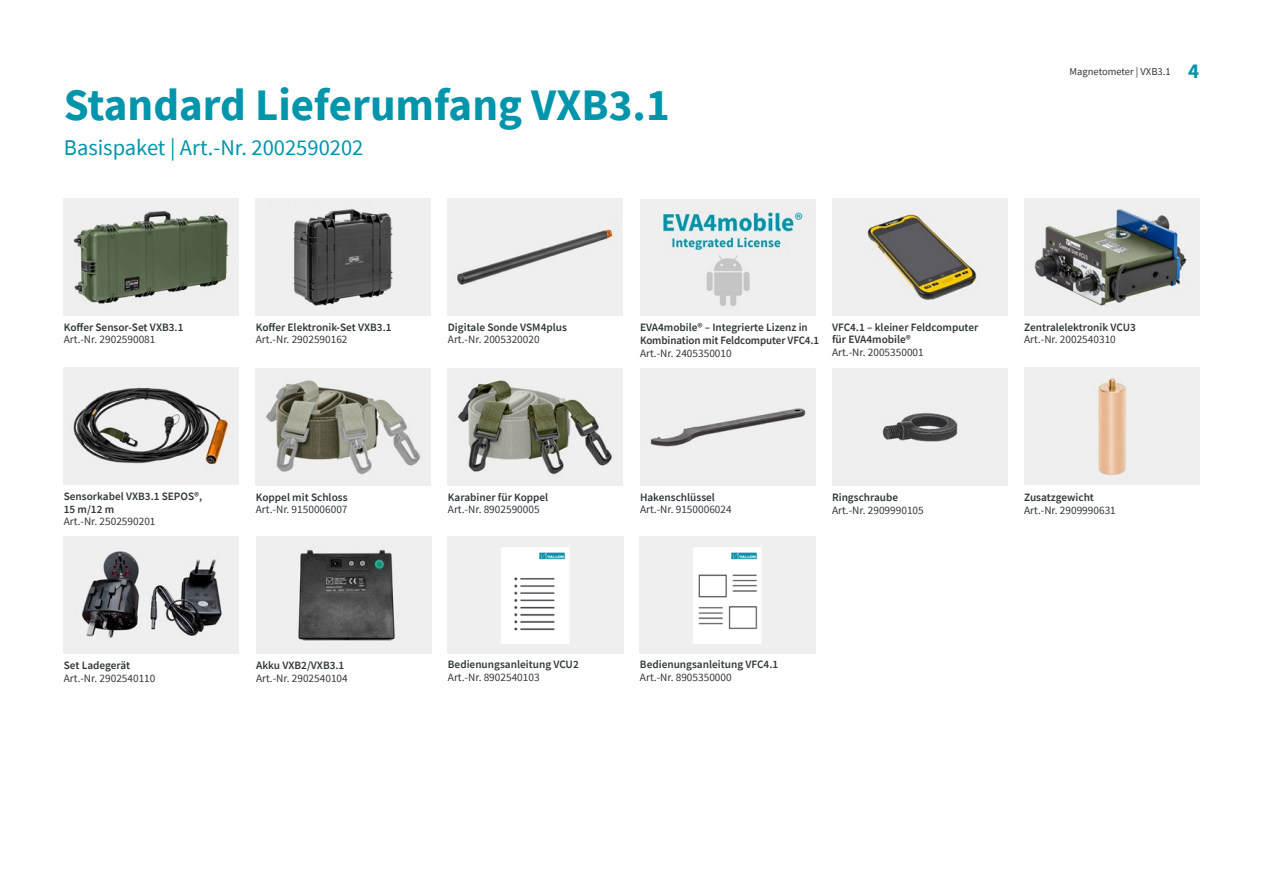
<style>
.page{position:relative;width:1263px;height:893px;background:#fff}
.page>*{position:absolute;margin:0;border:0;box-sizing:border-box;transform-origin:0 0}
.t1{font:700 45px "Source Sans Pro";color:#0095ab}
.t2{font:22.5px "Source Sans Pro";color:#0095ab}
.t3{font:700 21px "Source Sans Pro";color:#0095ab}
.t4{font:600 11.25px/12.8px "Source Sans Pro";color:#30373a}
.t5{font:11.25px "Source Sans Pro";color:#30373a}
.t6{font:10.5px "Source Sans Pro";color:#30373a}
</style>
<div class="page">
<img style="left:256px;top:369px;width:175px;height:116px">
<img style="left:448px;top:369px;width:175px;height:116px">
<img style="left:1024px;top:368px;width:175px;height:116px">
<img style="left:640px;top:369px;width:175px;height:116px">
<img style="left:832px;top:369px;width:175px;height:117px">
<img style="left:64px;top:199px;width:175px;height:116px">
<img style="left:256px;top:199px;width:175px;height:116px">
<img style="left:1024px;top:199px;width:175px;height:116px">
<img style="left:64px;top:368px;width:175px;height:116px">
<img style="left:448px;top:537px;width:175px;height:117px">
<img style="left:640px;top:537px;width:175px;height:117px">
<img style="left:640px;top:199px;width:175px;height:117px">
<img style="left:256px;top:537px;width:175px;height:117px">
<img style="left:64px;top:537px;width:175px;height:117px">
<img style="left:448px;top:199px;width:175px;height:116px">
<img style="left:832px;top:199px;width:175px;height:116px">
<h1 class="t1" style="left:64px;top:74px;width:608px">Standard Lieferumfang VXB3.1</h1>
<h2 class="t2" style="left:64px;top:133px;width:301px">Basispaket | Art.-Nr. 2002590202</h2>
<p class="t6" style="left:1069px;top:65px;width:102px">Magnetometer | VXB3.1</p>
<h3 class="t3" style="left:1188px;top:56px;width:13px">4</h3>
<p class="t4" style="left:64px;top:320px;width:121px">Koffer Sensor-Set VXB3.1</p>
<p class="t5" style="left:64px;top:332px;width:93px">Art.-Nr. 2902590081</p>
<p class="t4" style="left:256px;top:320px;width:137px">Koffer Elektronik-Set VXB3.1</p>
<p class="t5" style="left:256px;top:332px;width:93px">Art.-Nr. 2902590162</p>
<p class="t4" style="left:448px;top:320px;width:121px">Digitale Sonde VSM4plus</p>
<p class="t5" style="left:448px;top:332px;width:93px">Art.-Nr. 2005320020</p>
<p class="t4" style="left:640px;top:321px;width:181px">EVA4mobile® – Integrierte Lizenz in<br>Kombination mit Feldcomputer VFC4.1</p>
<p class="t5" style="left:640px;top:346px;width:93px">Art.-Nr. 2405350010</p>
<p class="t4" style="left:832px;top:320px;width:148px">VFC4.1 – kleiner Feldcomputer für EVA4mobileR</p>
<p class="t5" style="left:832px;top:345px;width:93px">Art.-Nr. 2005350001</p>
<p class="t4" style="left:1024px;top:320px;width:113px">Zentralelektronik VCU3</p>
<p class="t5" style="left:1024px;top:332px;width:93px">Art.-Nr. 2002540310</p>
<p class="t4" style="left:64px;top:490px;width:140px">Sensorkabel VXB3.1 SEPOS ,R<br>15 m/12 m</p>
<p class="t5" style="left:64px;top:514px;width:93px">Art.-Nr. 2502590201</p>
<p class="t4" style="left:256px;top:490px;width:93px">Koppel mit Schloss</p>
<p class="t5" style="left:256px;top:502px;width:93px">Art.-Nr. 9150006007</p>
<p class="t4" style="left:448px;top:490px;width:102px">Karabiner für Koppel</p>
<p class="t5" style="left:448px;top:502px;width:93px">Art.-Nr. 8902590005</p>
<p class="t4" style="left:640px;top:490px;width:76px">Hakenschlüssel</p>
<p class="t5" style="left:640px;top:502px;width:93px">Art.-Nr. 9150006024</p>
<p class="t4" style="left:832px;top:491px;width:68px">Ringschraube</p>
<p class="t5" style="left:832px;top:503px;width:93px">Art.-Nr. 2909990105</p>
<p class="t4" style="left:1024px;top:491px;width:71px">Zusatzgewicht</p>
<p class="t5" style="left:1024px;top:503px;width:93px">Art.-Nr. 2909990631</p>
<p class="t4" style="left:64px;top:659px;width:68px">Set Ladegerät</p>
<p class="t5" style="left:64px;top:671px;width:93px">Art.-Nr. 2902540110</p>
<p class="t4" style="left:256px;top:659px;width:90px">Akku VXB2/VXB3.1</p>
<p class="t5" style="left:256px;top:671px;width:93px">Art.-Nr. 2902540104</p>
<p class="t4" style="left:448px;top:658px;width:132px">Bedienungsanleitung VCU2</p>
<p class="t5" style="left:448px;top:670px;width:93px">Art.-Nr. 8902540103</p>
<p class="t4" style="left:640px;top:658px;width:140px">Bedienungsanleitung VFC4.1</p>
<p class="t5" style="left:640px;top:670px;width:93px">Art.-Nr. 8905350000</p>
</div>
